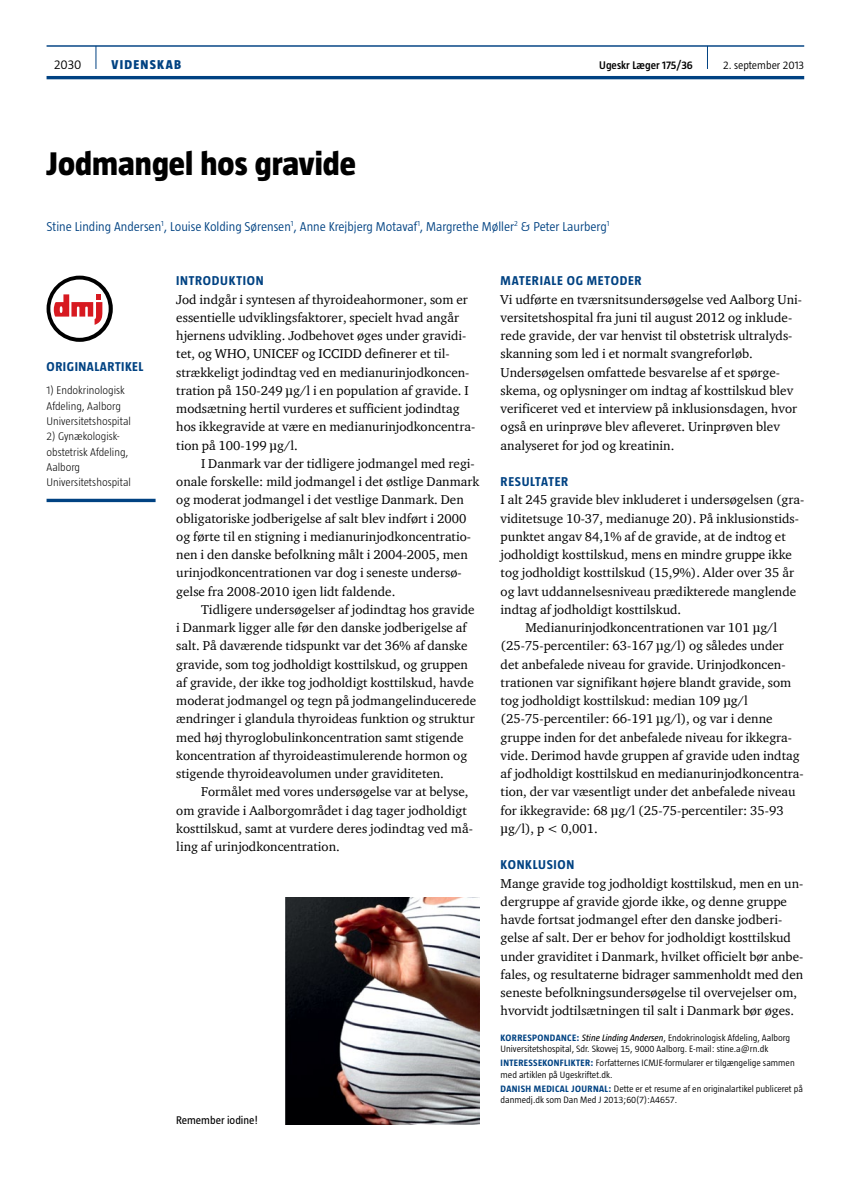
<style>
.page{position:relative;width:844px;height:1191px;background:#fff}
.page>*{position:absolute;margin:0;border:0;box-sizing:border-box;transform-origin:0 0}
.t1{font:33.6px "Cairo Font 1 0";color:#000}
.t2{font:13.12px/18.2px "ITC Charter Com";color:#000}
.t3{font:13.12px "Cairo Font 0 0";color:#004282}
.t4{font:13.12px "Cairo Font 3 0";letter-spacing:.05em;color:#004282}
.t5{font:13.12px "Cairo Font 1 0";letter-spacing:.095em;color:#004282}
.t6{font:13.12px "Cairo Font 0 0";color:#000}
.t7{font:11.38px/15.4px "Cairo Font 6 0";color:#000}
.t8{font:11.38px "Cairo Font 2 0";color:#000}
.t9{font:11.38px "Cairo Font 0 0";letter-spacing:-.005em;color:#000}
.t10{font:11.38px "Cairo Font 7 0";color:#000}
.t11{font:9.45px/11.7px "Cairo Font 0 0";color:#000}
.s1{font-family:"Cairo Font 3 0";color:#004282}
.s2{font-family:"Cairo Font 5 0"}
</style>
<div class="page">
<hr style="left:47px;top:45px;width:757px;height:2px;background:#004282">
<hr style="left:47px;top:76px;width:757px;height:3px;background:#004282">
<svg style="left:96px;top:46px;width:1px;height:23px"></svg>
<svg style="left:707px;top:47px;width:1px;height:22px"></svg>
<hr style="left:47px;top:499px;width:108px;height:3px;background:#004282">
<svg style="left:47px;top:276px;width:66px;height:66px"></svg>
<img style="left:286px;top:897px;width:193px;height:227px">
<p class="t6" style="left:54px;top:57px;width:29px">2030</p>
<p class="t5" style="left:111px;top:57px;width:71px">VIDENSKAB</p>
<p class="t8" style="left:599px;top:59px;width:95px">Ugeskr Læger 175/36</p>
<p class="t9" style="left:723px;top:59px;width:83px">2. september 2013</p>
<h1 class="t1" style="left:47px;top:144px;width:311px">Jodmangel hos gravide</h1>
<p class="t3" style="left:47px;top:219px;width:564px">Stine Linding Andersen<sup>1</sup>, Louise Kolding Sørensen<sup>1</sup>, Anne Krejbjerg Motavaf<sup>1</sup>, Margrethe Møller<sup>2</sup> &amp; Peter Laurberg<sup>1</sup></p>
<p class="t4" style="left:47px;top:359px;width:98px">ORIGINALARTIKEL</p>
<p class="t7" style="left:47px;top:383px;width:86px">1) Endokrinologisk<br>Afdeling, Aalborg<br>Universitetshospital</p>
<p class="t7" style="left:47px;top:429px;width:86px">2) Gynækologisk&shy;obstetrisk Afdeling,<br>Aalborg<br>Universitetshospital</p>
<p class="t4" style="left:176px;top:273px;width:89px">INTRODUKTION</p>
<p class="t2" style="left:176px;top:290px;width:300px">Jod indgår i syntesen af thyroideahormoner, som er essentielle udviklingsfaktorer, specielt hvad angår hjernens udvikling. Jodbehovet øges under gravidi&shy;tet, og WHO, UNICEF og ICCIDD definerer et til&shy;strækkeligt jodindtag ved en medianurinjodkoncen&shy;tration på 150-249 µg/l i en population af gravide. I modsætning hertil vurderes et sufficient jodindtag hos ikkegravide at være en medianurinjodkoncentra&shy;tion på 100-199 µg/l.</p>
<p class="t2" style="left:176px;top:454px;width:304px;text-indent:25px">I Danmark var der tidligere jodmangel med regi&shy;onale forskelle: mild jodmangel i det østlige Danmark og moderat jodmangel i det vestlige Danmark. Den obligatoriske jodberigelse af salt blev indført i 2000 og førte til en stigning i medianurinjodkoncentratio&shy;nen i den danske befolkning målt i 2004-2005, men urinjodkoncentrationen var dog i seneste undersø&shy;gelse fra 2008-2010 igen lidt faldende.</p>
<p class="t2" style="left:176px;top:600px;width:301px;text-indent:25px">Tidligere undersøgelser af jodindtag hos gravide i Danmark ligger alle før den danske jodberigelse af salt. På daværende tidspunkt var det 36% af danske gravide, som tog jodholdigt kosttilskud, og gruppen af gravide, der ikke tog jodholdigt kosttilskud, havde moderat jodmangel og tegn på jodmangelinducerede ændringer i glandula thyroideas funktion og struktur med høj thyroglobulinkoncentration samt stigende koncentration af thyroideastimulerende hormon og stigende thyroideavolumen under graviditeten.</p>
<p class="t2" style="left:176px;top:782px;width:298px;text-indent:25px">Formålet med vores undersøgelse var at belyse, om gravide i Aalborgområdet i dag tager jodholdigt kosttilskud, samt at vurdere deres jodindtag ved må&shy;ling af urinjodkoncentration.</p>
<p class="t10" style="left:176px;top:1113px;width:83px">Remember iodine!</p>
<p class="t4" style="left:500px;top:273px;width:142px">MATERIALE OG METODER</p>
<p class="t2" style="left:500px;top:290px;width:303px">Vi udførte en tværsnitsundersøgelse ved Aalborg Uni&shy;versitetshospital fra juni til august 2012 og inklude&shy;rede gravide, der var henvist til obstetrisk ultralyds&shy;skanning som led i et normalt svangreforløb.<br>Undersøgelsen omfattede besvarelse af et spørge&shy;skema, og oplysninger om indtag af kosttilskud blev verificeret ved et interview på inklusionsdagen, hvor også en urinprøve blev afleveret. Urinprøven blev analyseret for jod og kreatinin.</p>
<p class="t4" style="left:500px;top:474px;width:69px">RESULTATER</p>
<p class="t2" style="left:500px;top:490px;width:305px">I alt 245 gravide blev inkluderet i undersøgelsen (gra-</p>
<p class="t2" style="left:500px;top:509px;width:300px">viditetsuge 10-37, medianuge 20). På inklusionstids-</p>
<p class="t2" style="left:500px;top:527px;width:286px">punktet angav 84,1% af de gravide, at de indtog et</p>
<p class="t2" style="left:500px;top:545px;width:293px">jodholdigt kosttilskud, mens en mindre gruppe ikke</p>
<p class="t2" style="left:500px;top:563px;width:295px">tog jodholdigt kosttilskud (15,9%). Alder over 35 år</p>
<p class="t2" style="left:500px;top:582px;width:297px">og lavt uddannelsesniveau prædikterede manglende</p>
<p class="t2" style="left:500px;top:600px;width:182px">indtag af jodholdigt kosttilskud.</p>
<p class="t2" style="left:525px;top:618px;width:253px">Medianurinjodkoncentrationen var 101 µg/l</p>
<p class="t2" style="left:500px;top:636px;width:285px">(25-75-percentiler: 63-167 µg/l) og således under</p>
<p class="t2" style="left:500px;top:655px;width:286px">det anbefalede niveau for gravide. Urinjodkoncen-</p>
<p class="t2" style="left:500px;top:673px;width:292px">trationen var signifikant højere blandt gravide, som</p>
<p class="t2" style="left:500px;top:691px;width:248px">tog jodholdigt kosttilskud: median 109 µg/l</p>
<p class="t2" style="left:500px;top:709px;width:273px">(25-75-percentiler: 66-191 µg/l), og var i denne</p>
<p class="t2" style="left:500px;top:728px;width:293px">gruppe inden for det anbefalede niveau for ikkegra-</p>
<p class="t2" style="left:500px;top:746px;width:300px">vide. Derimod havde gruppen af gravide uden indtag</p>
<p class="t2" style="left:500px;top:764px;width:304px">af jodholdigt kosttilskud en medianurinjodkoncentra-</p>
<p class="t2" style="left:500px;top:782px;width:296px">tion, der var væsentligt under det anbefalede niveau</p>
<p class="t2" style="left:500px;top:801px;width:284px">for ikkegravide: 68 µg/l (25-75-percentiler: 35-93</p>
<p class="t2" style="left:500px;top:819px;width:99px">µg/l), p &lt; 0,001.</p>
<p class="t4" style="left:500px;top:857px;width:75px">KONKLUSION</p>
<p class="t2" style="left:500px;top:874px;width:304px">Mange gravide tog jodholdigt kosttilskud, men en un&shy;dergruppe af gravide gjorde ikke, og denne gruppe havde fortsat jodmangel efter den danske jodberi&shy;gelse af salt. Der er behov for jodholdigt kosttilskud under graviditet i Danmark, hvilket officielt bør anbe&shy;fales, og resultaterne bidrager sammenholdt med den seneste befolkningsundersøgelse til overvejelser om, hvorvidt jodtilsætningen til salt i Danmark bør øges.</p>
<p class="t11" style="left:500px;top:1031px;width:291px"><span class="s1">KORRESPONDANCE:</span> <span class="s2">Stine Linding Andersen</span>, Endokrinologisk Afdeling, Aalborg<br>Universitetshospital, Sdr. Skovvej 15, 9000 Aalborg. E-mail: stine.a@rn.dk</p>
<p class="t11" style="left:500px;top:1057px;width:295px"><span class="s1">INTERESSEKONFLIKTER:</span> Forfatternes ICMJE-formularer er tilgængelige sammen med artiklen på Ugeskriftet.dk.</p>
<p class="t11" style="left:500px;top:1082px;width:304px"><span class="s1">DANISH MEDICAL JOURNAL:</span> Dette er et resume af en originalartikel publiceret på danmedj.dk som Dan Med J 2013;60(7):A4657.</p>
</div>
